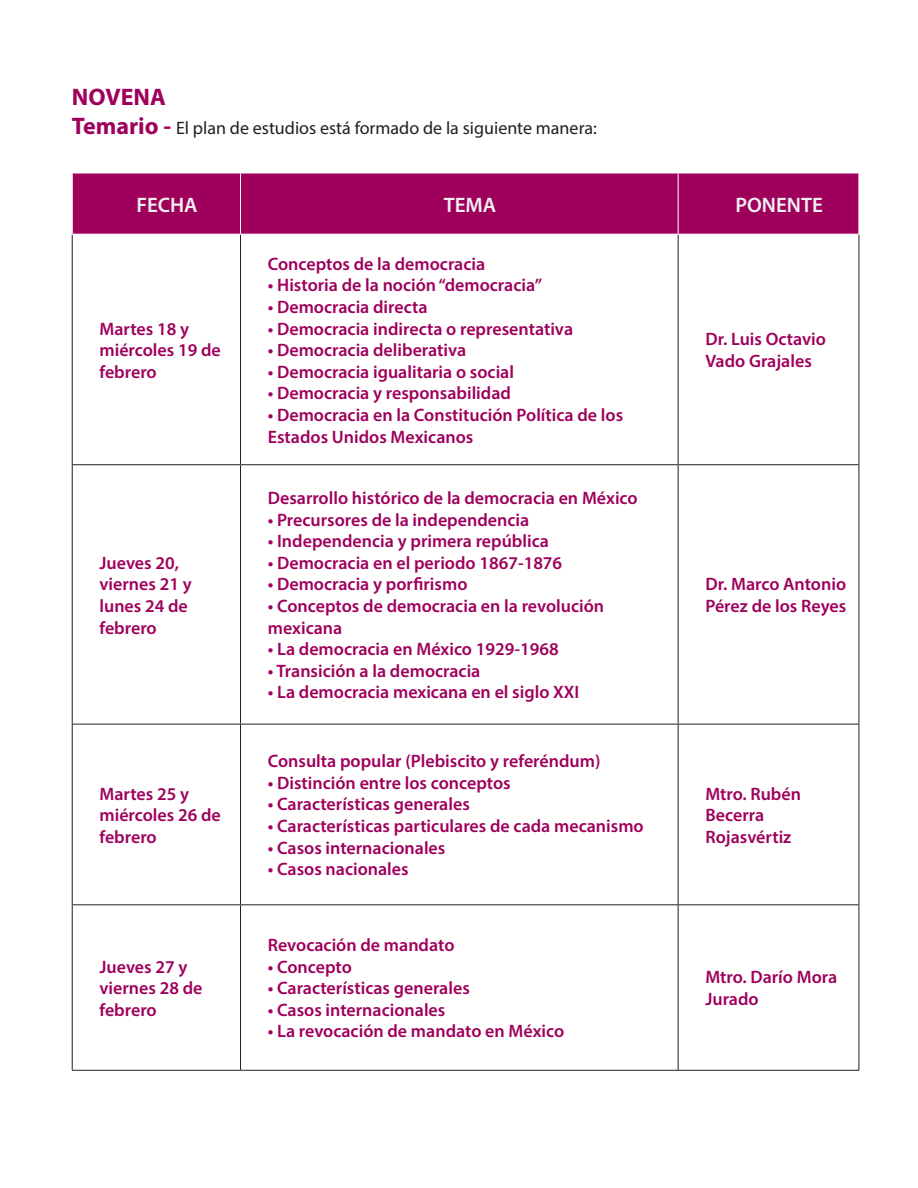
<style>
.page{position:relative;width:918px;height:1188px;background:#fff}
.page>*{position:absolute;margin:0;border:0;box-sizing:border-box;transform-origin:0 0}
.t1{font:700 24px "Myriad Pro";color:#9e005c}
.t2{font:600 21px "Myriad Pro";color:#f0f0f0}
.t3{font:600 18px/21.6px "Myriad Pro";color:#9e005c}
.t4{font:18px "Myriad Pro";color:#231f20}
.s1{font-weight:700;font-size:24px;color:#9e005c}
</style>
<div class="page">
<div style="left:73px;top:173px;width:786px;height:61px;background:#9e005c"></div>
<hr style="left:72px;top:235px;width:1px;height:229px;background:#231f20">
<hr style="left:240px;top:235px;width:1px;height:229px;background:#231f20">
<hr style="left:678px;top:235px;width:1px;height:229px;background:#231f20">
<hr style="left:859px;top:235px;width:1px;height:229px;background:#231f20">
<hr style="left:72px;top:464px;width:169px;height:1px;background:#231f20">
<hr style="left:72px;top:465px;width:1px;height:259px;background:#231f20">
<hr style="left:241px;top:464px;width:437px;height:1px;background:#231f20">
<hr style="left:240px;top:465px;width:1px;height:259px;background:#231f20">
<hr style="left:678px;top:464px;width:181px;height:1px;background:#231f20">
<hr style="left:678px;top:465px;width:1px;height:259px;background:#231f20">
<hr style="left:859px;top:465px;width:1px;height:259px;background:#231f20">
<hr style="left:72px;top:724px;width:1px;height:180px;background:#231f20">
<hr style="left:240px;top:724px;width:1px;height:180px;background:#231f20">
<hr style="left:678px;top:724px;width:1px;height:180px;background:#231f20">
<hr style="left:859px;top:724px;width:1px;height:180px;background:#231f20">
<hr style="left:72px;top:905px;width:1px;height:165px;background:#231f20">
<hr style="left:240px;top:905px;width:1px;height:165px;background:#231f20">
<hr style="left:678px;top:905px;width:1px;height:165px;background:#231f20">
<hr style="left:859px;top:905px;width:1px;height:165px;background:#231f20">
<hr style="left:72px;top:724px;width:169px;height:1px;background:#231f20">
<hr style="left:241px;top:724px;width:437px;height:1px;background:#231f20">
<hr style="left:678px;top:724px;width:181px;height:1px;background:#231f20">
<hr style="left:72px;top:904px;width:169px;height:1px;background:#231f20">
<hr style="left:241px;top:904px;width:437px;height:1px;background:#231f20">
<hr style="left:678px;top:904px;width:181px;height:1px;background:#231f20">
<hr style="left:72px;top:1070px;width:169px;height:1px;background:#231f20">
<hr style="left:241px;top:1070px;width:437px;height:1px;background:#231f20">
<hr style="left:678px;top:1070px;width:181px;height:1px;background:#231f20">
<hr style="left:240px;top:173px;width:1px;height:61px;background:#fff">
<hr style="left:678px;top:173px;width:1px;height:61px;background:#fff">
<p class="t1" style="left:72px;top:81px;width:95px">NOVENA</p>
<p class="t4" style="left:72px;top:116px;width:527px"><span class="s1">Temario -</span> El plan de estudios está formado de la siguiente manera:</p>
<p class="t2" style="left:136px;top:191px;width:63px">FECHA</p>
<p class="t2" style="left:444px;top:191px;width:54px">TEMA</p>
<p class="t2" style="left:735px;top:191px;width:89px">PONENTE</p>
<p class="t3" style="left:99px;top:317px;width:123px">Martes 18 y miércoles 19 de febrero</p>
<p class="t3" style="left:99px;top:551px;width:94px">Jueves 20, viernes 21 y lunes 24 de febrero</p>
<p class="t3" style="left:99px;top:782px;width:123px">Martes 25 y miércoles 26 de febrero</p>
<p class="t3" style="left:99px;top:955px;width:105px">Jueves 27 y viernes 28 de febrero</p>
<p class="t3" style="left:268px;top:253px;width:219px">Conceptos de la democracia</p>
<p class="t3" style="left:268px;top:274px;width:276px">• Historia de la noción “democracia”</p>
<p class="t3" style="left:268px;top:296px;width:161px">• Democracia directa</p>
<p class="t3" style="left:268px;top:317px;width:307px">• Democracia indirecta o representativa</p>
<p class="t3" style="left:268px;top:339px;width:200px">• Democracia deliberativa</p>
<p class="t3" style="left:268px;top:361px;width:248px">• Democracia igualitaria o social</p>
<p class="t3" style="left:268px;top:382px;width:245px">• Democracia y responsabilidad</p>
<p class="t3" style="left:268px;top:404px;width:357px">• Democracia en la Constitución Política de los<br>Estados Unidos Mexicanos</p>
<p class="t3" style="left:268px;top:487px;width:371px">Desarrollo histórico de la democracia en México</p>
<p class="t3" style="left:268px;top:508px;width:263px">• Precursores de la independencia</p>
<p class="t3" style="left:268px;top:530px;width:283px">• Independencia y primera república</p>
<p class="t3" style="left:268px;top:551px;width:296px">• Democracia en el periodo 1867-1876</p>
<p class="t3" style="left:268px;top:573px;width:201px">• Democracia y porfirismo</p>
<p class="t3" style="left:268px;top:595px;width:338px">• Conceptos de democracia en la revolución mexicana</p>
<p class="t3" style="left:268px;top:638px;width:292px">• La democracia en México 1929-1968</p>
<p class="t3" style="left:268px;top:659px;width:214px">• Transición a la democracia</p>
<p class="t3" style="left:268px;top:681px;width:313px">• La democracia mexicana en el siglo XXI</p>
<p class="t3" style="left:268px;top:750px;width:334px">Consulta popular (Plebiscito y referéndum)</p>
<p class="t3" style="left:268px;top:772px;width:244px">• Distinción entre los conceptos</p>
<p class="t3" style="left:268px;top:793px;width:204px">• Características generales</p>
<p class="t3" style="left:268px;top:815px;width:377px">• Características particulares de cada mecanismo</p>
<p class="t3" style="left:268px;top:836px;width:179px">• Casos internacionales</p>
<p class="t3" style="left:268px;top:858px;width:142px">• Casos nacionales</p>
<p class="t3" style="left:268px;top:934px;width:188px">Revocación de mandato</p>
<p class="t3" style="left:268px;top:955px;width:86px">• Concepto</p>
<p class="t3" style="left:268px;top:977px;width:204px">• Características generales</p>
<p class="t3" style="left:268px;top:999px;width:179px">• Casos internacionales</p>
<p class="t3" style="left:268px;top:1020px;width:298px">• La revocación de mandato en México</p>
<p class="t3" style="left:705px;top:328px;width:122px">Dr. Luis Octavio<br>Vado Grajales</p>
<p class="t3" style="left:705px;top:573px;width:142px">Dr. Marco Antonio<br>Pérez de los Reyes</p>
<p class="t3" style="left:705px;top:782px;width:97px">Mtro. Rubén<br>Becerra<br>Rojasvértiz</p>
<p class="t3" style="left:705px;top:966px;width:133px">Mtro. Darío Mora<br>Jurado</p>
</div>
